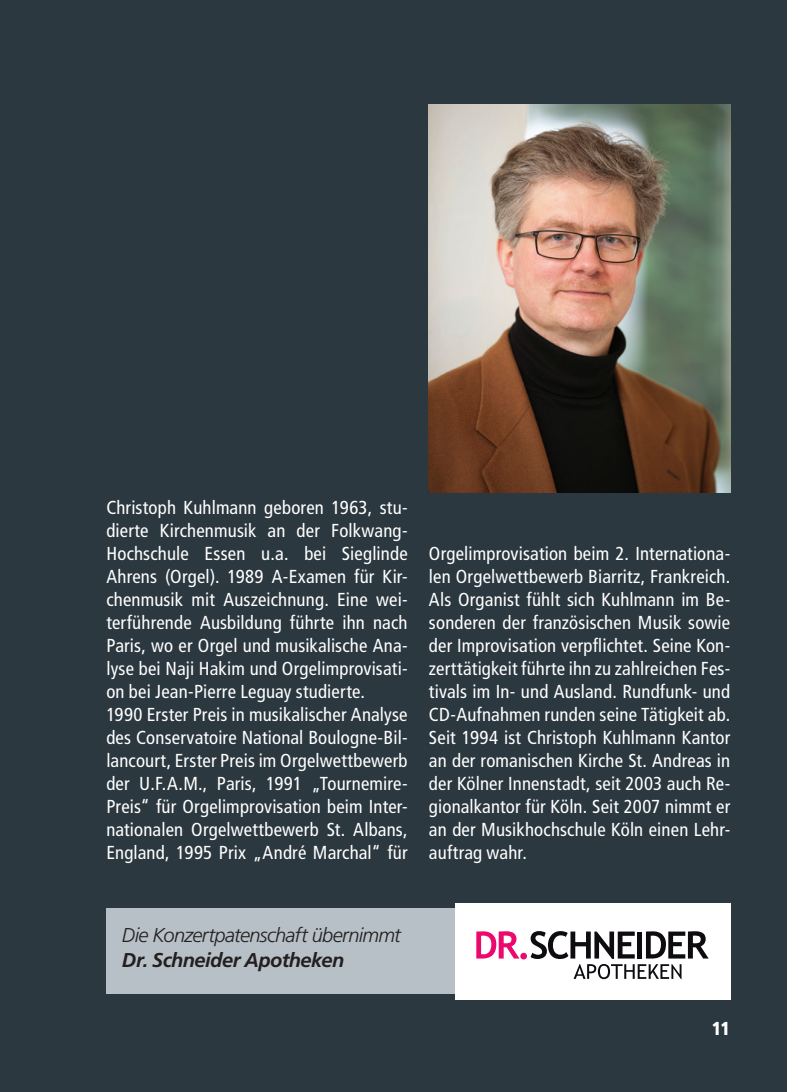
<style>
.page{position:relative;width:787px;height:1092px;background:#fff}
.page>*{position:absolute;margin:0;border:0;box-sizing:border-box;transform-origin:0 0}
.t1{font:italic 300 20px "Frutiger LT Std";letter-spacing:-.035em;color:#231f20}
.t2{font:italic 700 20px "Frutiger LT Std";letter-spacing:-.025em;color:#231f20}
.t3{font:condensed 18.75px/23px "Frutiger LT Std";letter-spacing:.01em;color:#fff}
.t4{font:900 condensed 18.75px "Frutiger LT Std";color:#fff}
</style>
<div class="page">
<div style="left:0;top:0;width:787px;height:1091px;background:#2c3840"></div>
<div style="left:106px;top:908px;width:385px;height:85px;background:#b7c0c6"></div>
<div style="left:455px;top:902px;width:275px;height:97px;background:#fff"></div>
<img style="left:429px;top:104px;width:301px;height:388px">
<svg style="left:476px;top:931px;width:232px;height:48px"></svg>
<p class="t3" style="left:106px;top:496px;width:303px">Christoph Kuhlmann geboren 1963, stu&shy;dierte Kirchenmusik an der Folkwang-Hochschule Essen u.a. bei Sieglinde Ahrens (Orgel). 1989 A-Examen für Kir&shy;chenmusik mit Auszeichnung. Eine wei&shy;terführende Ausbildung führte ihn nach Paris, wo er Orgel und musikalische Ana&shy;lyse bei Naji Hakim und Orgelimprovisati&shy;on bei Jean-Pierre Leguay studierte.<br>1990 Erster Preis in musikalischer Analyse des Conservatoire National Boulogne-Bil&shy;lancourt, Erster Preis im Orgelwettbewerb der U.F.A.M., Paris, 1991 „Tournemire-Preis“ für Orgelimprovisation beim Inter&shy;nationalen Orgelwettbewerb St. Albans, England, 1995 Prix „André Marchal“ für</p>
<p class="t3" style="left:429px;top:542px;width:303px;text-align:justify">Orgelimprovisation beim 2. Internationa&shy;len Orgelwettbewerb Biarritz, Frankreich.<br>Als Organist fühlt sich Kuhlmann im Be&shy;sonderen der französischen Musik sowie der Improvisation verpflichtet. Seine Kon&shy;zerttätigkeit führte ihn zu zahlreichen Fes&shy;tivals im In- und Ausland. Rundfunk- und CD-Aufnahmen runden seine Tätigkeit ab.<br>Seit 1994 ist Christoph Kuhlmann Kantor an der romanischen Kirche St. Andreas in der Kölner Innenstadt, seit 2003 auch Re&shy;gionalkantor für Köln. Seit 2007 nimmt er an der Musikhochschule Köln einen Lehr&shy;auftrag wahr.</p>
<p class="t1" style="left:122px;top:923px;width:280px">Die Konzertpatenschaft übernimmt</p>
<p class="t2" style="left:122px;top:948px;width:224px">Dr. Schneider Apotheken</p>
<p class="t4" style="left:711px;top:1017px;width:20px">11</p>
</div>
